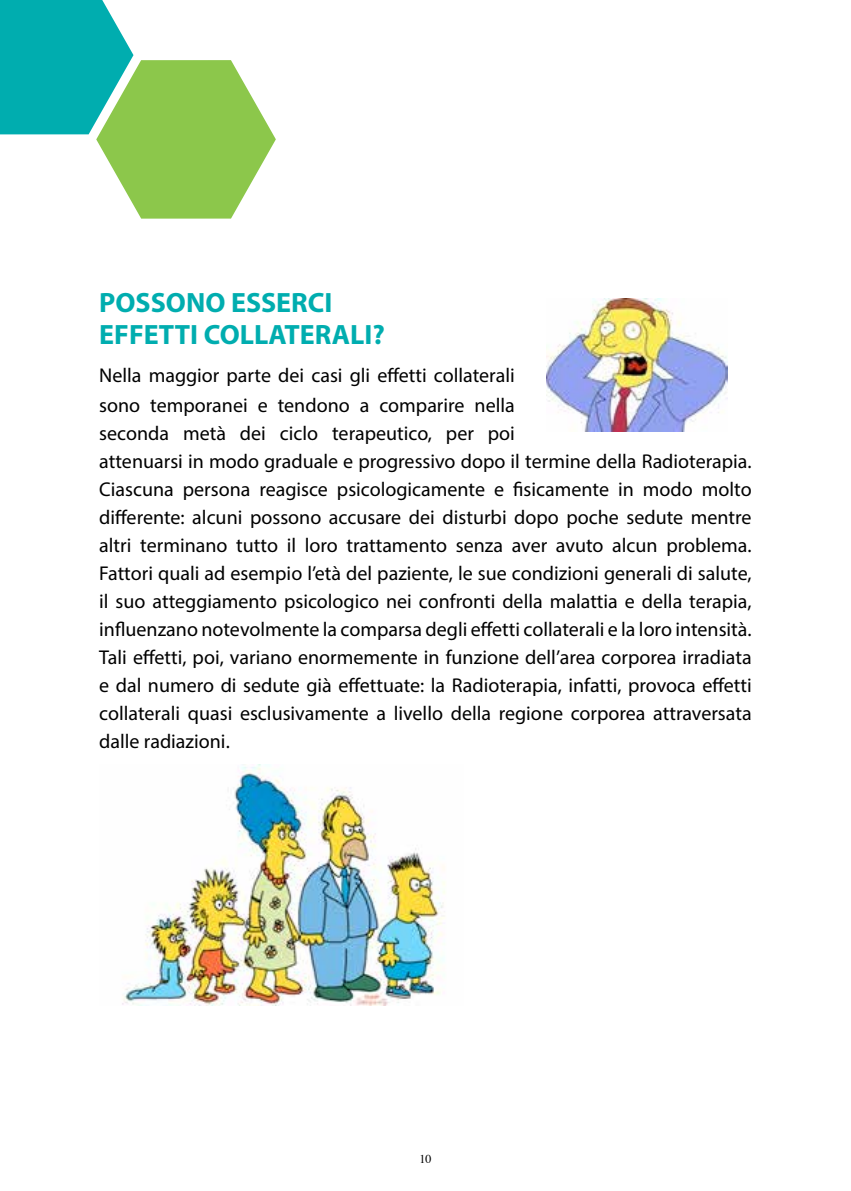
<style>
.page{position:relative;width:851px;height:1191px;background:#fff}
.page>*{position:absolute;margin:0;border:0;box-sizing:border-box;transform-origin:0 0}
.t1{font:700 28px/32px "Myriad Pro";color:#00adaf}
.t2{font:20px/28px "Myriad Pro";color:#000}
.t3{font:12px "Times";color:#000}
</style>
<div class="page">
<svg style="left:0;top:0;width:276px;height:219px"></svg>
<img style="left:546px;top:299px;width:181px;height:133px">
<img style="left:122px;top:764px;width:323px;height:241px">
<h1 class="t1" style="left:99px;top:285px;width:287px">POSSONO ESSERCI<br>EFFETTI COLLATERALI?</h1>
<p class="t2" style="left:99px;top:360px;width:417px;line-height:30px">Nella maggior parte dei casi gli effetti collaterali sono temporanei e tendono a comparire nella</p>
<p class="t2" style="left:99px;top:419px;width:654px">seconda metà dei ciclo terapeutico, per poi<br>attenuarsi in modo graduale e progressivo dopo il termine della Radioterapia.<br>Ciascuna persona reagisce psicologicamente e fisicamente in modo molto differente: alcuni possono accusare dei disturbi dopo poche sedute mentre altri terminano tutto il loro trattamento senza aver avuto alcun problema.<br>Fattori quali ad esempio l’età del paziente, le sue condizioni generali di salute, il suo atteggiamento psicologico nei confronti della malattia e della terapia, influenzano notevolmente la comparsa degli effetti collaterali e la loro intensità.<br>Tali effetti, poi, variano enormemente in funzione dell’area corporea irradiata e dal numero di sedute già effettuate: la Radioterapia, infatti, provoca effetti collaterali quasi esclusivamente a livello della regione corporea attraversata dalle radiazioni.</p>
<p class="t3" style="left:419px;top:1147px;width:13px">10</p>
</div>
